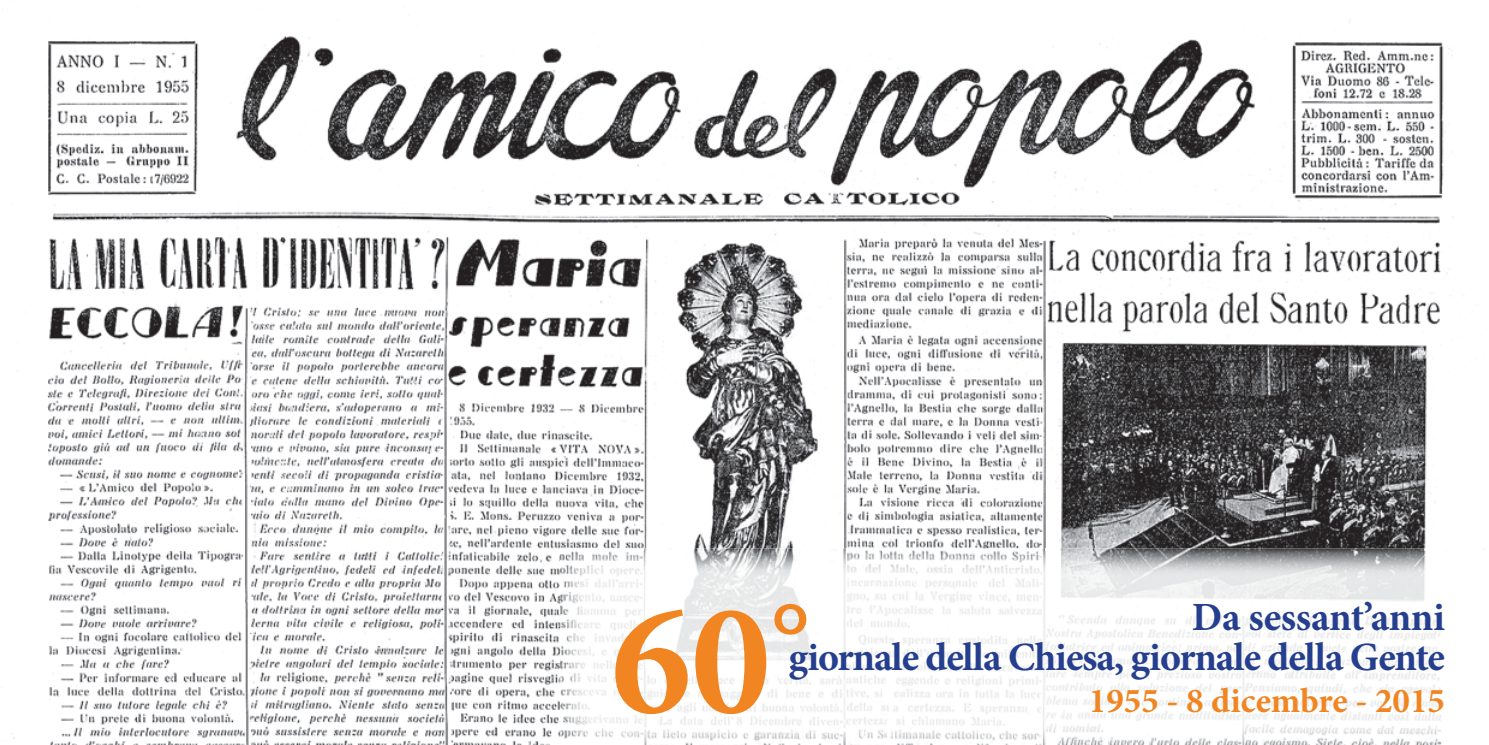
<style>
.page{position:relative;width:1489px;height:745px;background:#fff}
.page>*{position:absolute;margin:0;border:0;box-sizing:border-box;transform-origin:0 0}
.t1{font:700 160px "Minion Pro";color:#f08522}
.t2{font:700 40px/40px "Minion Pro";letter-spacing:-.025em;color:#253f8e;text-align:right}
.t3{font:700 35px "Minion Pro";color:#f08522}
</style>
<div class="page">
<img style="left:13px;top:20px;width:1441px;height:724px">
<img style="left:560px;top:548px;width:894px;height:196px">
<p class="t2" style="left:788px;top:596px;width:658px">Da sessant’anni<br>giornale della Chiesa, giornale della Gente</p>
<p class="t3" style="left:1088px;top:676px;width:357px">1955 - 8 dicembre - 2015</p>
<h1 class="t1" style="left:611px;top:547px;width:200px">60<sup>°</sup></h1>
</div>
